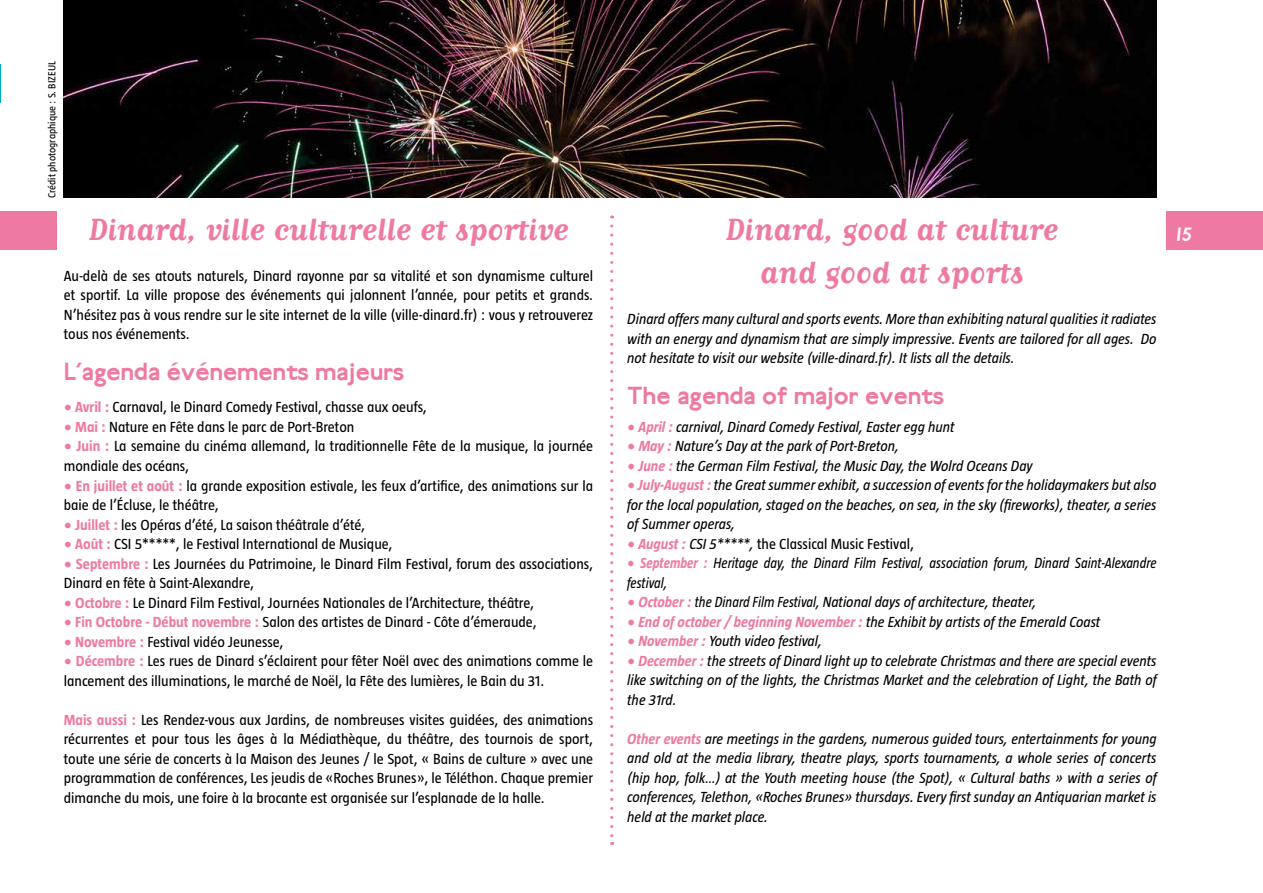
<style>
.page{position:relative;width:1263px;height:893px;background:#fff}
.page>*{position:absolute;margin:0;border:0;box-sizing:border-box;transform-origin:0 0}
.t1{font:700 36px/43.2px "Matrix Script";color:#ee7aa3;text-align:center}
.t2{font:700 27px "Paddington";color:#ee7aa3}
.t3{font:italic 700 21px "Paddington";color:#fdf3f9}
.t4{font:15px/19.5px "Taz";color:#000}
.t5{font:italic 15px/19.5px "Taz";color:#000;text-align:justify}
.t6{font:italic 15px/19.5px "Taz";color:#000;scale:.92 1}
.t7{font:10.5px "Taz";color:#000}
.s1{font-weight:700;color:#ee7aa3}
.s2{font-weight:700;font-style:normal;color:#ee7aa3}
.s3{font-weight:700;font-style:italic;color:#ee7aa3}
.s4{font-style:italic}
</style>
<div class="page">
<hr style="left:0;top:64px;width:1px;height:39px;background:#00abc8">
<div style="left:1166px;top:211px;width:97px;height:39px;background:#ee7aa3"></div>
<div style="left:1px;top:211px;width:56px;height:39px;background:#ee7aa3"></div>
<img style="left:64px;top:0;width:1093px;height:198px">
<svg style="left:610px;top:226px;width:3px;height:619px"></svg>
<p class="t7" style="left:46px;top:198px;width:138px;rotate:-90deg">Crédit photographique : S. BIZEUL</p>
<h1 class="t1" style="left:89px;top:207px;width:481px">Dinard, ville culturelle et sportive</h1>
<p class="t4" style="left:64px;top:266px;width:531px;text-align:justify">Au-delà de ses atouts naturels, Dinard rayonne par sa vitalité et son dynamisme culturel et sportif. La ville propose des événements qui jalonnent l’année, pour petits et grands.<br>N’hésitez pas à vous rendre sur le site internet de la ville (ville-dinard.fr) : vous y retrouverez tous nos événements.</p>
<h2 class="t2" style="left:64px;top:361px;width:342px">L’agenda événements majeurs</h2>
<p class="t4" style="left:64px;top:398px;width:365px"><span class="s1">• Avril :</span> Carnaval, le Dinard Comedy Festival, chasse aux oeufs,</p>
<p class="t4" style="left:64px;top:417px;width:292px"><span class="s1">• Mai :</span> Nature en Fête dans le parc de Port-Breton</p>
<p class="t4" style="left:64px;top:437px;width:531px"><span class="s1">• Juin :</span> La semaine du cinéma allemand, la traditionnelle Fête de la musique, la journée mondiale des océans,</p>
<p class="t4" style="left:64px;top:476px;width:531px"><span class="s1">• En juillet et août :</span> la grande exposition estivale, les feux d’artifice, des animations sur la baie de l’Écluse, le théâtre,</p>
<p class="t4" style="left:64px;top:515px;width:303px"><span class="s1">• Juillet :</span> les Opéras d’été, La saison théâtrale d’été,</p>
<p class="t4" style="left:64px;top:534px;width:330px"><span class="s1">• Août :</span> CSI 5*****, le Festival International de Musique,</p>
<p class="t4" style="left:64px;top:554px;width:531px"><span class="s1">• Septembre :</span> Les Journées du Patrimoine, le Dinard Film Festival, forum des associations,<br>Dinard en fête à Saint-Alexandre,</p>
<p class="t4" style="left:64px;top:593px;width:472px"><span class="s1">• Octobre :</span> Le Dinard Film Festival, Journées Nationales de l’Architecture, théâtre,</p>
<p class="t4" style="left:64px;top:612px;width:474px"><span class="s1">• Fin Octobre - Début novembre :</span> Salon des artistes de Dinard - Côte d’émeraude,</p>
<p class="t4" style="left:64px;top:632px;width:221px"><span class="s1">• Novembre :</span> Festival vidéo Jeunesse,</p>
<p class="t4" style="left:64px;top:651px;width:531px"><span class="s1">• Décembre :</span> Les rues de Dinard s’éclairent pour fêter Noël avec des animations comme le lancement des illuminations, le marché de Noël, la Fête des lumières, le Bain du 31.</p>
<p class="t4" style="left:64px;top:710px;width:531px;text-align:justify"><span class="s1">Mais aussi :</span> Les Rendez-vous aux Jardins, de nombreuses visites guidées, des animations récurrentes et pour tous les âges à la Médiathèque, du théâtre, des tournois de sport, toute une série de concerts à la Maison des Jeunes / le Spot, « Bains de culture » avec une programmation de conférences, Les jeudis de «Roches Brunes», le Téléthon. Chaque premier dimanche du mois, une foire à la brocante est organisée sur l’esplanade de la halle.</p>
<h1 class="t1" style="left:726px;top:207px;width:334px">Dinard, good at culture and good at sports</h1>
<p class="t5" style="left:627px;top:309px;width:531px">Dinard offers many cultural and sports events. More than exhibiting natural qualities it radiates with an energy and dynamism that are simply impressive. Events are tailored for all ages. Do not hesitate to visit our website (ville-dinard.fr). It lists all the details.</p>
<h2 class="t2" style="left:627px;top:385px;width:318px">The agenda of major events</h2>
<p class="t5" style="left:627px;top:417px;width:329px"><span class="s1">• April :</span> carnival, Dinard Comedy Festival, Easter egg hunt</p>
<p class="t5" style="left:627px;top:437px;width:273px"><span class="s2">•</span> <span class="s1">May :</span> Nature’s Day at the park of Port-Breton,</p>
<p class="t5" style="left:627px;top:456px;width:407px"><span class="s1">• June :</span> the German Film Festival, the Music Day, the Wolrd Oceans Day</p>
<p class="t5" style="left:627px;top:476px;width:531px"><span class="s1">• July-August :</span> the Great summer exhibit, a succession of events for the holidaymakers but also for the local population, staged on the beaches, on sea, in the sky (fireworks), theater, a series of Summer operas,</p>
<p class="t4" style="left:627px;top:534px;width:288px"><span class="s3">• August :</span> <span class="s4">CSI 5*****,</span> the Classical Music Festival,</p>
<p class="t6" style="left:627px;top:554px;width:577px"><span class="s1">• September :</span> Heritage day, the Dinard Film Festival, association forum, Dinard Saint-Alexandre festival,</p>
<p class="t6" style="left:627px;top:593px;width:446px"><span class="s1">• October :</span> the Dinard Film Festival, National days of architecture, theater,</p>
<p class="t5" style="left:627px;top:612px;width:475px"><span class="s1">• End of october / beginning November :</span> the Exhibit by artists of the Emerald Coast</p>
<p class="t5" style="left:627px;top:632px;width:196px"><span class="s1">• November :</span> Youth video festival,</p>
<p class="t5" style="left:627px;top:651px;width:531px"><span class="s1">• December :</span> the streets of Dinard light up to celebrate Christmas and there are special events like switching on of the lights, the Christmas Market and the celebration of Light, the Bath of the 31rd.</p>
<p class="t5" style="left:627px;top:729px;width:531px"><span class="s1">Other events</span> are meetings in the gardens, numerous guided tours, entertainments for young and old at the media library, theatre plays, sports tournaments, a whole series of concerts (hip hop, folk…) at the Youth meeting house (the Spot), « Cultural baths » with a series of conferences, Telethon, «Roches Brunes» thursdays. Every first sunday an Antiquarian market is held at the market place.</p>
<h3 class="t3" style="left:1176px;top:226px;width:18px">15</h3>
</div>
